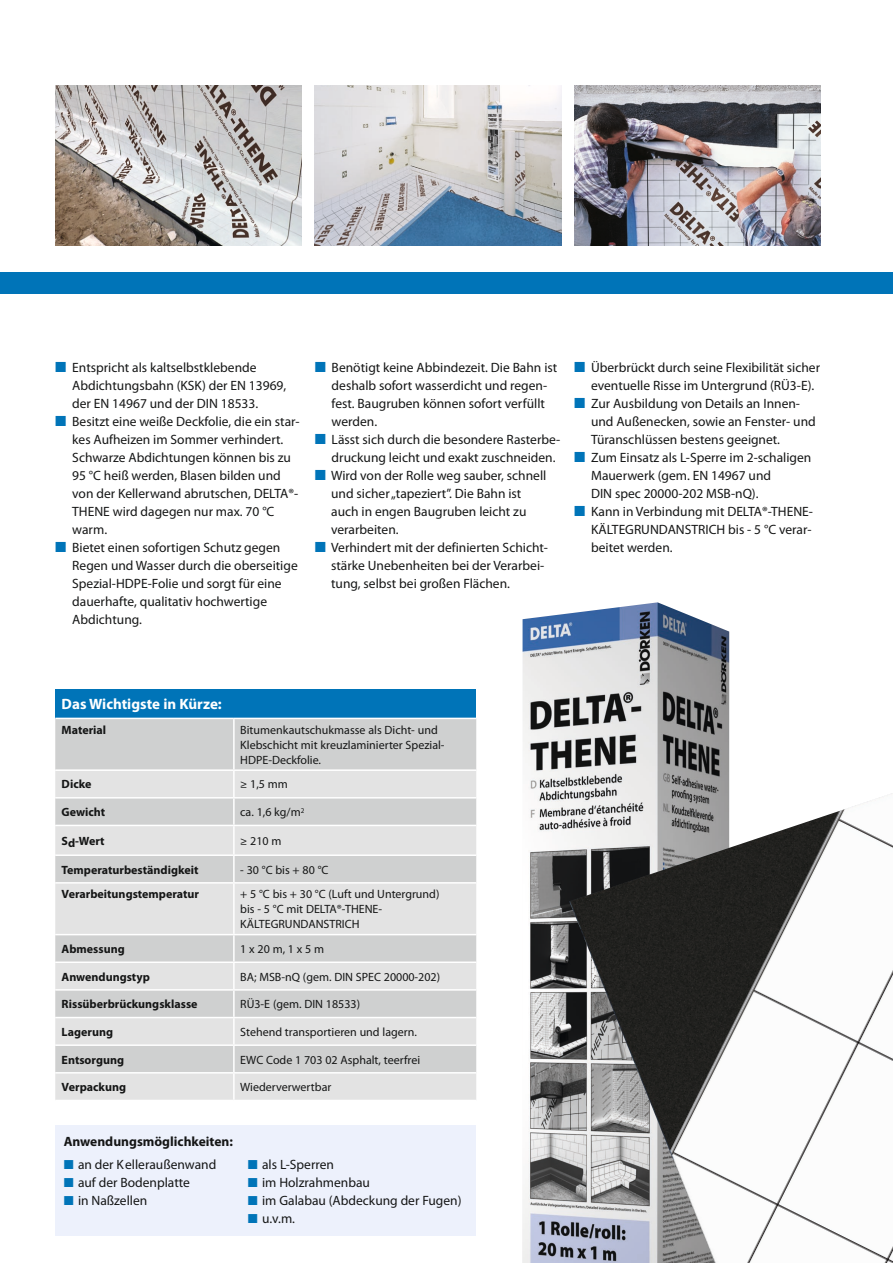
<style>
.page{position:relative;width:893px;height:1263px;background:#fff}
.page>*{position:absolute;margin:0;border:0;box-sizing:border-box;transform-origin:0 0}
.t1{font:700 15px "Myriad Pro Doerken";color:#fff}
.t2{font:13.5px/18px "Myriad Pro Doerken";color:#151616}
.t3{font:700 13.5px "Myriad Pro Doerken";color:#151616}
.t4{font:12px/15px "Myriad Pro Doerken";color:#151616}
.t5{font:700 12px "Myriad Pro Doerken";color:#151616}
.s1{color:#0074b8}
.s2{font-size:12px;color:#0074b8}
</style>
<div class="page">
<div style="left:55px;top:1125px;width:421px;height:111px;background:#edf1fc"></div>
<img style="left:522px;top:602px;width:207px;height:661px">
<img style="left:315px;top:85px;width:246px;height:161px">
<img style="left:55px;top:85px;width:247px;height:161px">
<img style="left:574px;top:85px;width:247px;height:161px">
<div style="left:0;top:272px;width:893px;height:21px;background:#0074b8"></div>
<div style="left:55px;top:689px;width:421px;height:29px;background:#0074b8"></div>
<div style="left:55px;top:719px;width:421px;height:50px;background:#cfd0d0"></div>
<svg style="left:55px;top:771px;width:421px;height:329px;background:#dbdbdb"></svg>
<hr style="left:233px;top:719px;width:2px;height:50px;background:#fff">
<hr style="left:233px;top:771px;width:2px;height:26px;background:#fff">
<hr style="left:55px;top:797px;width:179px;height:1px;background:#fff">
<hr style="left:233px;top:798px;width:2px;height:27px;background:#fff">
<hr style="left:234px;top:797px;width:242px;height:1px;background:#fff">
<hr style="left:55px;top:825px;width:179px;height:1px;background:#fff">
<hr style="left:233px;top:826px;width:2px;height:28px;background:#fff">
<hr style="left:234px;top:825px;width:242px;height:1px;background:#fff">
<hr style="left:55px;top:854px;width:179px;height:2px;background:#fff">
<hr style="left:233px;top:856px;width:2px;height:26px;background:#fff">
<hr style="left:234px;top:854px;width:242px;height:2px;background:#fff">
<hr style="left:55px;top:882px;width:179px;height:1px;background:#fff">
<hr style="left:55px;top:961px;width:179px;height:2px;background:#fff">
<hr style="left:55px;top:1017px;width:179px;height:1px;background:#fff">
<hr style="left:55px;top:1072px;width:179px;height:1px;background:#fff">
<hr style="left:233px;top:883px;width:2px;height:51px;background:#fff">
<hr style="left:233px;top:963px;width:2px;height:26px;background:#fff">
<hr style="left:233px;top:1018px;width:2px;height:26px;background:#fff">
<hr style="left:233px;top:1073px;width:2px;height:27px;background:#fff">
<hr style="left:234px;top:882px;width:242px;height:1px;background:#fff">
<hr style="left:234px;top:961px;width:242px;height:2px;background:#fff">
<hr style="left:234px;top:1017px;width:242px;height:1px;background:#fff">
<hr style="left:234px;top:1072px;width:242px;height:1px;background:#fff">
<hr style="left:55px;top:934px;width:179px;height:1px;background:#fff">
<hr style="left:55px;top:989px;width:179px;height:2px;background:#fff">
<hr style="left:55px;top:1044px;width:179px;height:2px;background:#fff">
<hr style="left:233px;top:935px;width:2px;height:26px;background:#fff">
<hr style="left:233px;top:991px;width:2px;height:26px;background:#fff">
<hr style="left:233px;top:1046px;width:2px;height:26px;background:#fff">
<hr style="left:234px;top:934px;width:242px;height:1px;background:#fff">
<hr style="left:234px;top:989px;width:242px;height:2px;background:#fff">
<hr style="left:234px;top:1044px;width:242px;height:2px;background:#fff">
<img style="left:569px;top:793px;width:324px;height:470px">
<p class="t2" style="left:72px;top:358px;width:216px;text-indent:-17px"><span class="s1">■</span> Entspricht als kaltselbstklebende<br>Abdichtungsbahn (KSK) der EN 13969, der EN 14967 und der DIN 18533.</p>
<p class="t2" style="left:72px;top:412px;width:229px;text-indent:-17px"><span class="s1">■</span> Besitzt eine weiße Deckfolie, die ein star&shy;kes Aufheizen im Sommer verhindert.<br>Schwarze Abdichtungen können bis zu 95 °C heiß werden, Blasen bilden und von der Kellerwand abrutschen, DELTA®- THENE wird dagegen nur max. 70 °C warm.</p>
<p class="t2" style="left:72px;top:538px;width:227px;text-indent:-17px"><span class="s1">■</span> Bietet einen sofortigen Schutz gegen Regen und Wasser durch die oberseitige Spezial-HDPE-Folie und sorgt für eine dauerhafte, qualitativ hochwertige Abdichtung.</p>
<p class="t2" style="left:332px;top:358px;width:227px;text-indent:-17px"><span class="s1">■</span> Benötigt keine Abbindezeit. Die Bahn ist deshalb sofort wasserdicht und regen&shy;fest. Baugruben können sofort verfüllt werden.</p>
<p class="t2" style="left:332px;top:430px;width:230px;text-indent:-17px"><span class="s1">■</span> Lässt sich durch die besondere Rasterbe&shy;druckung leicht und exakt zuschneiden.</p>
<p class="t2" style="left:331px;top:466px;width:217px;text-indent:-16px"><span class="s1">■</span> Wird von der Rolle weg sauber, schnell und sicher „tapeziert”. Die Bahn ist auch in engen Baugruben leicht zu verarbeiten.</p>
<p class="t2" style="left:331px;top:538px;width:218px;text-indent:-16px"><span class="s1">■</span> Verhindert mit der definierten Schicht&shy;stärke Unebenheiten bei der Verarbei&shy;tung, selbst bei großen Flächen.</p>
<p class="t2" style="left:591px;top:358px;width:231px;text-indent:-17px"><span class="s1">■</span> Überbrückt durch seine Flexibilität sicher eventuelle Risse im Untergrund (RÜ3-E).</p>
<p class="t2" style="left:591px;top:394px;width:226px;text-indent:-17px"><span class="s1">■</span> Zur Ausbildung von Details an Innen&shy;und Außenecken, sowie an Fenster- und<br>Türanschlüssen bestens geeignet.</p>
<p class="t2" style="left:591px;top:448px;width:222px;text-indent:-17px"><span class="s1">■</span> Zum Einsatz als L-Sperre im 2-schaligen<br>Mauerwerk (gem. EN 14967 und<br>DIN spec 20000-202 MSB-nQ).</p>
<p class="t2" style="left:591px;top:502px;width:223px;text-align:justify;text-indent:-17px"><span class="s1">■</span> Kann in Verbindung mit DELTA®-THENE-KÄLTEGRUNDANSTRICH bis - 5 °C verar&shy;beitet werden.</p>
<p class="t1" style="left:62px;top:694px;width:162px">Das Wichtigste in Kürze:</p>
<p class="t5" style="left:62px;top:722px;width:46px">Material</p>
<p class="t4" style="left:240px;top:722px;width:206px">Bitumenkautschukmasse als Dicht- und<br>Klebschicht mit kreuzlaminierter Spezial-<br>HDPE-Deckfolie.</p>
<p class="t5" style="left:62px;top:777px;width:31px">Dicke</p>
<p class="t4" style="left:240px;top:777px;width:49px">≥ 1,5 mm</p>
<p class="t5" style="left:62px;top:804px;width:45px">Gewicht</p>
<p class="t4" style="left:240px;top:804px;width:66px">ca. 1,6 kg/m<sup>2</sup></p>
<p class="t5" style="left:62px;top:833px;width:44px">Sd-Wert</p>
<p class="t4" style="left:240px;top:833px;width:43px">≥ 210 m</p>
<p class="t5" style="left:62px;top:862px;width:138px">Temperaturbeständigkeit</p>
<p class="t4" style="left:240px;top:862px;width:90px">- 30 °C bis + 80 °C</p>
<p class="t5" style="left:62px;top:886px;width:139px">Verarbeitungstemperatur</p>
<p class="t4" style="left:240px;top:886px;width:201px">+ 5 °C bis + 30 °C (Luft und Untergrund) bis - 5 °C mit DELTA®-THENE-<br>KÄLTEGRUNDANSTRICH</p>
<p class="t5" style="left:62px;top:941px;width:65px">Abmessung</p>
<p class="t4" style="left:240px;top:941px;width:85px">1 x 20 m, 1 x 5 m</p>
<p class="t5" style="left:62px;top:969px;width:90px">Anwendungstyp</p>
<p class="t4" style="left:240px;top:969px;width:201px">BA; MSB-nQ (gem. DIN SPEC 20000-202)</p>
<p class="t5" style="left:62px;top:996px;width:137px">Rissüberbrückungsklasse</p>
<p class="t4" style="left:240px;top:996px;width:121px">RÜ3-E (gem. DIN 18533)</p>
<p class="t5" style="left:62px;top:1024px;width:53px">Lagerung</p>
<p class="t4" style="left:240px;top:1024px;width:178px">Stehend transportieren und lagern.</p>
<p class="t5" style="left:62px;top:1051px;width:64px">Entsorgung</p>
<p class="t4" style="left:240px;top:1052px;width:181px">EWC Code 1 703 02 Asphalt, teerfrei</p>
<p class="t5" style="left:62px;top:1079px;width:66px">Verpackung</p>
<p class="t4" style="left:240px;top:1079px;width:93px">Wiederverwertbar</p>
<p class="t3" style="left:64px;top:1133px;width:171px">Anwendungsmöglichkeiten:</p>
<p class="t2" style="left:64px;top:1155px;width:154px"><span class="s2">■</span> an der Kelleraußenwand</p>
<p class="t2" style="left:64px;top:1173px;width:128px"><span class="s2">■</span> auf der Bodenplatte</p>
<p class="t2" style="left:64px;top:1191px;width:85px"><span class="s2">■</span> in Naßzellen</p>
<p class="t2" style="left:248px;top:1155px;width:88px"><span class="s2">■</span> als L-Sperren</p>
<p class="t2" style="left:248px;top:1173px;width:124px"><span class="s2">■</span> im Holzrahmenbau</p>
<p class="t2" style="left:248px;top:1191px;width:215px"><span class="s2">■</span> im Galabau (Abdeckung der Fugen)</p>
<p class="t2" style="left:248px;top:1209px;width:49px"><span class="s2">■</span> u.v.m.</p>
</div>
